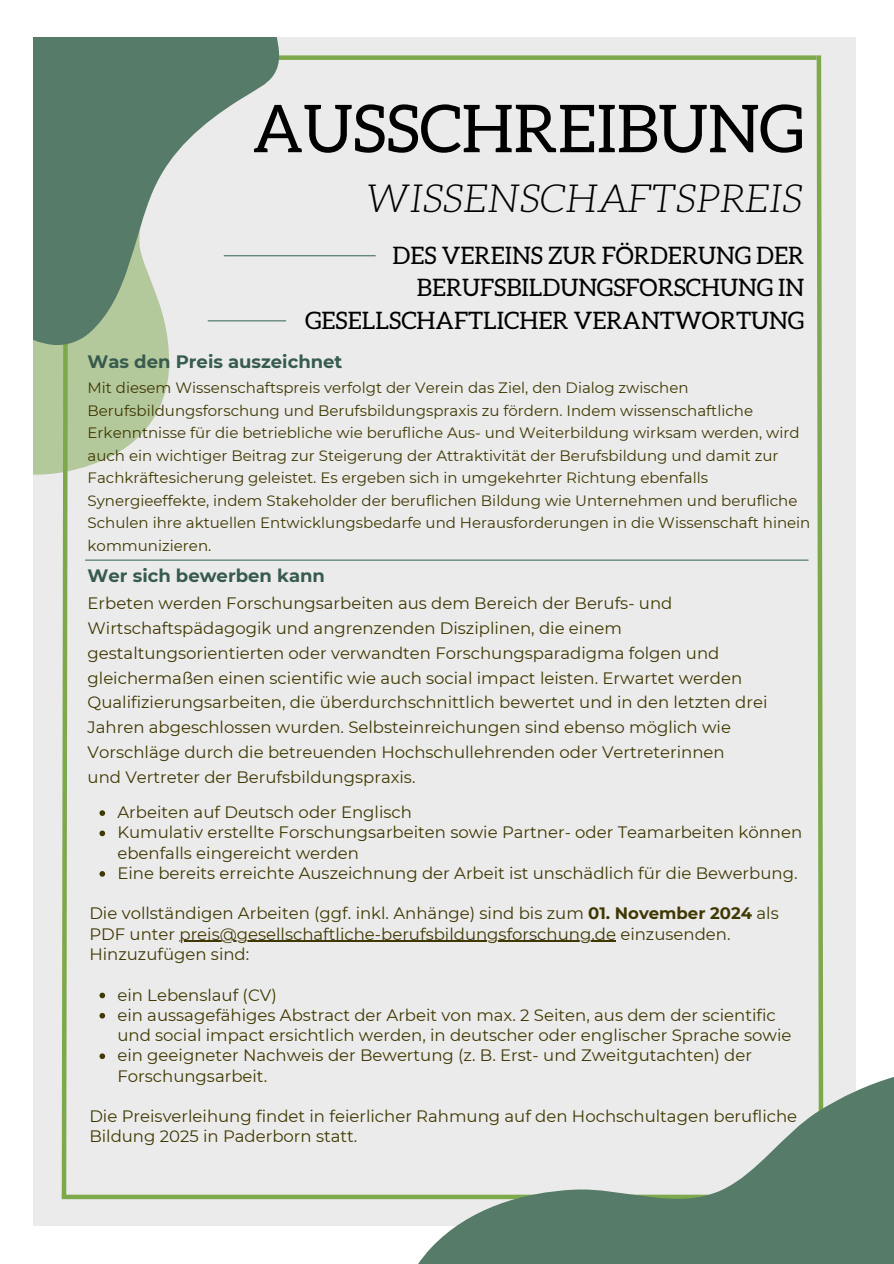
<style>
.page{position:relative;width:894px;height:1264px;background:#fff}
.page>*{position:absolute;margin:0;border:0;box-sizing:border-box;transform-origin:0 0}
.t1{font:66px "Aleo";color:#000}
.t2{font:italic 300 39px "Aleo";color:#000}
.t3{font:24px/32.7px "Aleo";color:#000;text-align:right}
.t4{font:700 18px "Montserrat";color:#385b4f}
.t5{font:16.5px/24.8px "Montserrat";color:#403802}
.t6{font:15px/22.5px "Montserrat";color:#403802}
.s1{font-weight:700}
</style>
<div class="page">
<div style="left:0;top:0;width:893px;height:1263px;background:#ebebeb"></div>
<svg style="left:33px;top:414px;width:123px;height:61px;fill:#b3c89b"></svg>
<svg style="left:99px;top:810px;width:6px;height:6px"></svg>
<svg style="left:99px;top:830px;width:6px;height:6px"></svg>
<svg style="left:99px;top:871px;width:6px;height:5px"></svg>
<hr style="left:179px;top:940px;width:437px;height:2px;background:#403802">
<svg style="left:99px;top:992px;width:6px;height:6px"></svg>
<svg style="left:99px;top:1012px;width:6px;height:6px"></svg>
<svg style="left:99px;top:1053px;width:6px;height:6px"></svg>
<div style="left:855px;top:0;width:38px;height:1262px;background:#fff"></div>
<div style="left:0;top:1225px;width:893px;height:38px;background:#fff"></div>
<svg style="left:816px;top:55px;width:7px;height:778px"></svg>
<div style="left:62px;top:1194px;width:761px;height:5px;background:#7da84c"></div>
<svg style="left:317px;top:833px;width:576px;height:430px"></svg>
<svg style="left:59px;top:414px;width:11px;height:786px"></svg>
<div style="left:66px;top:55px;width:750px;height:5px;background:#7da84c"></div>
<svg style="left:33px;top:37px;width:330px;height:377px"></svg>
<div style="left:0;top:0;width:33px;height:1263px;background:#fff"></div>
<div style="left:0;top:0;width:893px;height:37px;background:#fff"></div>
<hr style="left:208px;top:320px;width:78px;height:1px;background:#44725d">
<hr style="left:85px;top:559px;width:723px;height:1px;background:#44725d">
<hr style="left:224px;top:255px;width:151px;height:1px;background:#44725d">
<p class="t1" style="left:252px;top:99px;width:553px">AUSSCHREIBUNG</p>
<p class="t2" style="left:367px;top:181px;width:436px">WISSENSCHAFTSPREIS</p>
<p class="t3" style="left:305px;top:240px;width:500px">DES VEREINS ZUR FÖRDERUNG DER<br>BERUFSBILDUNGSFORSCHUNG IN<br>GESELLSCHAFTLICHER VERANTWORTUNG</p>
<p class="t4" style="left:88px;top:351px;width:256px">Was den Preis auszeichnet</p>
<p class="t6" style="left:88px;top:376px;width:724px">Mit diesem Wissenschaftspreis verfolgt der Verein das Ziel, den Dialog zwischen Berufsbildungsforschung und Berufsbildungspraxis zu fördern. Indem wissenschaftliche Erkenntnisse für die betriebliche wie berufliche Aus- und Weiterbildung wirksam werden, wird auch ein wichtiger Beitrag zur Steigerung der Attraktivität der Berufsbildung und damit zur Fachkräftesicherung geleistet. Es ergeben sich in umgekehrter Richtung ebenfalls Synergieeffekte, indem Stakeholder der beruflichen Bildung wie Unternehmen und berufliche Schulen ihre aktuellen Entwicklungsbedarfe und Herausforderungen in die Wissenschaft hinein kommunizieren.</p>
<p class="t4" style="left:88px;top:565px;width:239px">Wer sich bewerben kann</p>
<p class="t5" style="left:88px;top:591px;width:681px">Erbeten werden Forschungsarbeiten aus dem Bereich der Berufs- und Wirtschaftspädagogik und angrenzenden Disziplinen, die einem gestaltungsorientierten oder verwandten Forschungsparadigma folgen und gleichermaßen einen scientific wie auch social impact leisten. Erwartet werden Qualifizierungsarbeiten, die überdurchschnittlich bewertet und in den letzten drei Jahren abgeschlossen wurden. Selbsteinreichungen sind ebenso möglich wie Vorschläge durch die betreuenden Hochschullehrenden oder Vertreterinnen</p>
<h1 class="t5" style="left:88px;top:764px;width:329px">und Vertreter der Berufsbildungspraxis.</h1>
<h2 class="t5" style="left:117px;top:799px;width:296px">Arbeiten auf Deutsch oder Englisch</h2>
<h3 class="t5" style="left:117px;top:822px;width:686px;line-height:20.2px">Kumulativ erstellte Forschungsarbeiten sowie Partner- oder Teamarbeiten können ebenfalls eingereicht werden</h3>
<p class="t5" style="left:117px;top:860px;width:681px">Eine bereits erreichte Auszeichnung der Arbeit ist unschädlich für die Bewerbung.</p>
<p class="t5" style="left:89px;top:903px;width:690px;line-height:20.2px">Die vollständigen Arbeiten (ggf. inkl. Anhänge) sind bis zum <span class="s1">01. November 2024</span> als<br>PDF unter preis@gesellschaftliche-berufsbildungsforschung.de einzusenden.</p>
<p class="t5" style="left:89px;top:941px;width:161px">Hinzuzufügen sind:</p>
<p class="t5" style="left:117px;top:984px;width:675px;line-height:20.2px">ein Lebenslauf (CV)<br>ein aussagefähiges Abstract der Arbeit von max. 2 Seiten, aus dem der scientific und social impact ersichtlich werden, in deutscher oder englischer Sprache sowie</p>
<p class="t5" style="left:117px;top:1045px;width:636px;line-height:20.2px">ein geeigneter Nachweis der Bewertung (z. B. Erst- und Zweitgutachten) der<br>Forschungsarbeit.</p>
<p class="t5" style="left:89px;top:1105px;width:709px;line-height:20.2px">Die Preisverleihung findet in feierlicher Rahmung auf den Hochschultagen berufliche<br>Bildung 2025 in Paderborn statt.</p>
</div>
